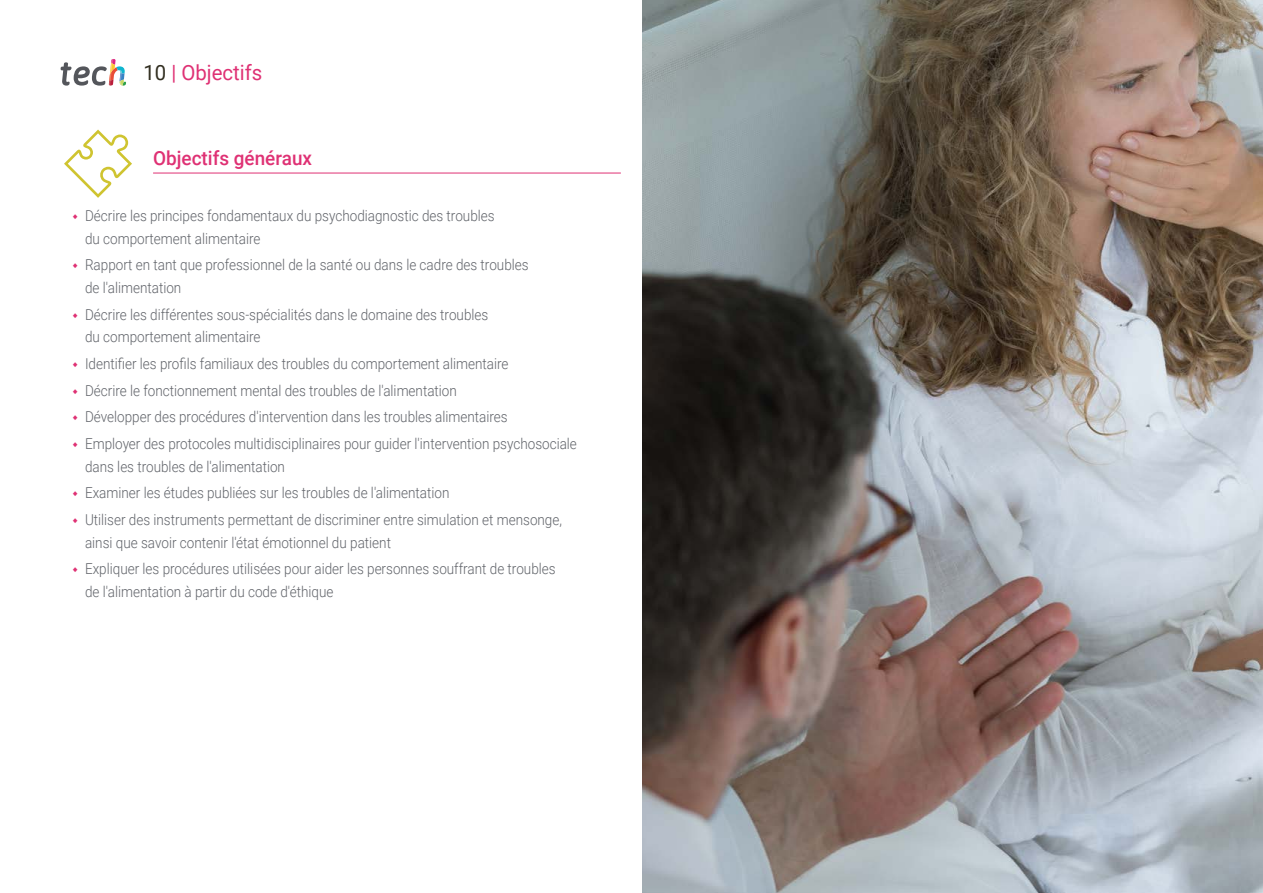
<style>
.page{position:relative;width:1263px;height:893px;background:#fff}
.page>*{position:absolute;margin:0;border:0;box-sizing:border-box;transform-origin:0 0}
.t1{font:21px "Roboto";color:#df3174}
.t2{font:500 19.5px "Roboto";color:#df3174}
.t3{font:300 15px/26.7px "Roboto";color:#61646a;scale:.9 1}
.s1{color:#312e20}
</style>
<div class="page">
<hr style="left:153px;top:173px;width:468px;height:1px;background:#df3174">
<svg style="left:64px;top:130px;width:68px;height:68px"></svg>
<img style="left:642px;top:0;width:621px;height:893px">
<svg style="left:61px;top:59px;width:65px;height:27px"></svg>
<h1 class="t1" style="left:144px;top:57px;width:120px"><span class="s1">10</span> | Objectifs</h1>
<h2 class="t2" style="left:153px;top:144px;width:160px">Objectifs généraux</h2>
<p class="t3" style="left:85px;top:204px;width:457px;line-height:22.5px">Décrire les principes fondamentaux du psychodiagnostic des troubles du comportement alimentaire</p>
<p class="t3" style="left:85px;top:253px;width:494px;line-height:22.5px">Rapport en tant que professionnel de la santé ou dans le cadre des troubles de l'alimentation</p>
<p class="t3" style="left:85px;top:302px;width:450px;line-height:22.5px">Décrire les différentes sous-spécialités dans le domaine des troubles du comportement alimentaire</p>
<p class="t3" style="left:85px;top:349px;width:548px">Identifier les profils familiaux des troubles du comportement alimentaire<br>Décrire le fonctionnement mental des troubles de l'alimentation<br>Développer des procédures d'intervention dans les troubles alimentaires<br>Employer des protocoles multidisciplinaires pour guider l'intervention psychosociale</p>
<p class="t3" style="left:85px;top:452px;width:531px">dans les troubles de l'alimentation<br>Examiner les études publiées sur les troubles de l'alimentation<br>Utiliser des instruments permettant de discriminer entre simulation et mensonge,</p>
<p class="t3" style="left:85px;top:528px;width:524px">ainsi que savoir contenir l'état émotionnel du patient<br>Expliquer les procédures utilisées pour aider les personnes souffrant de troubles</p>
<p class="t3" style="left:85px;top:578px;width:278px">de l'alimentation à partir du code d'éthique</p>
</div>
